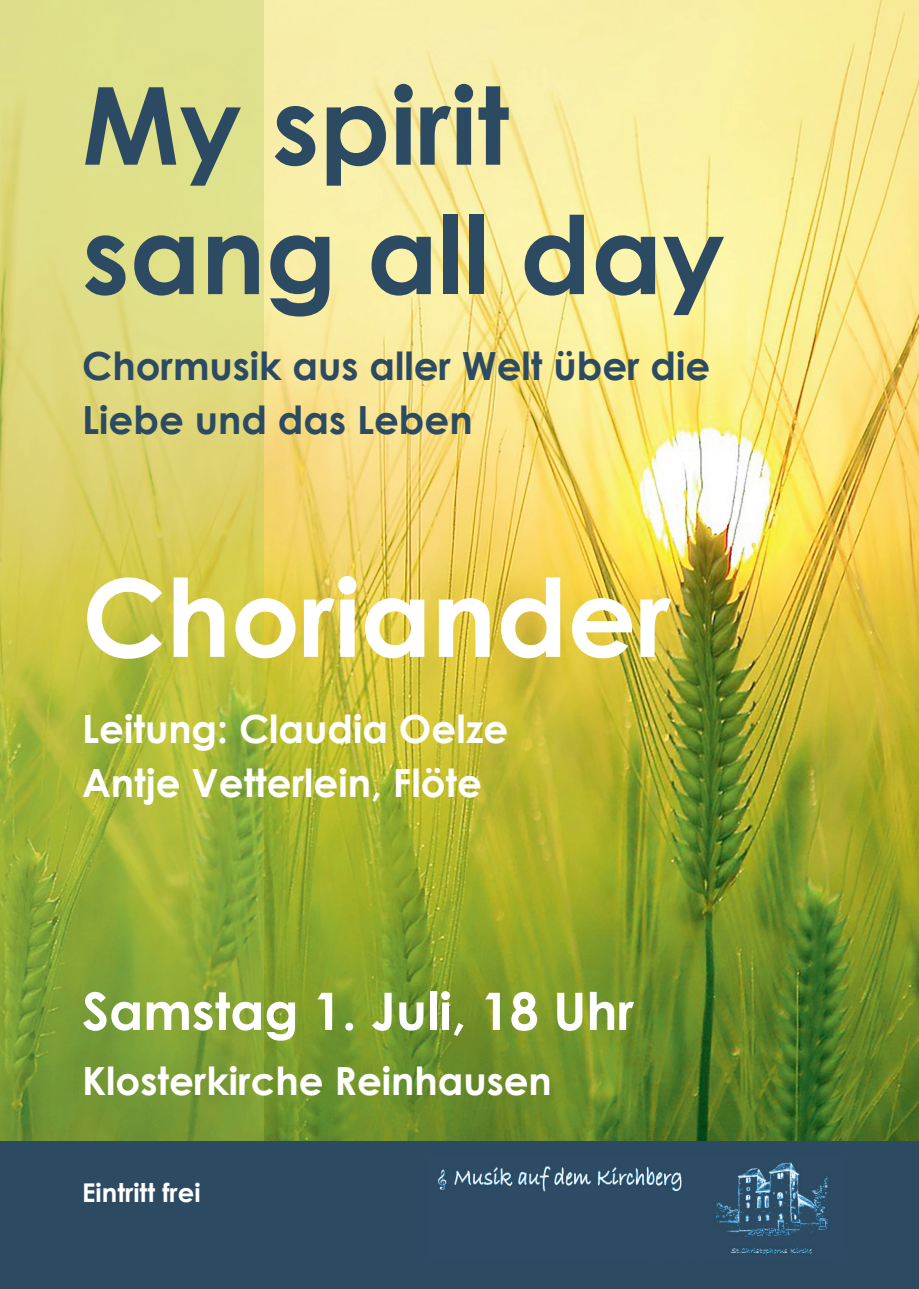
<style>
.page{position:relative;width:919px;height:1289px;background:#fff}
.page>*{position:absolute;margin:0;border:0;box-sizing:border-box;transform-origin:0 0}
.t1{font:700 107.85px/129.3px "Century Gothic";color:#2c4b63}
.t2{font:700 107.85px "Century Gothic";color:#fff}
.t3{font:700 51.75px "Century Gothic";color:#fff}
.t4{font:700 38.85px/53.8px "Century Gothic";color:#fff}
.t5{font:700 38.85px/53.8px "Century Gothic";color:#2c4b63}
.t6{font:700 25.8px "Century Gothic";color:#fff}
</style>
<div class="page">
<img style="left:264px;top:0;width:654px;height:1141px">
<svg style="left:0;top:0;width:264px;height:1141px;background:#bcc45b"></svg>
<div style="left:0;top:1141px;width:918px;height:147px;background:#2c4b63"></div>
<img style="left:437px;top:1162px;width:391px;height:94px">
<h1 class="t1" style="left:82px;top:58px;width:644px">My spirit sang all day</h1>
<p class="t5" style="left:82px;top:338px;width:629px">Chormusik aus aller Welt über die<br>Liebe und das Leben</p>
<h1 class="t2" style="left:82px;top:550px;width:590px">Choriander</h1>
<p class="t4" style="left:82px;top:701px;width:428px">Leitung: Claudia Oelze<br>Antje Vetterlein, Flöte</p>
<h2 class="t3" style="left:82px;top:978px;width:553px">Samstag 1. Juli, 18 Uhr</h2>
<p class="t4" style="left:82px;top:1052px;width:471px">Klosterkirche Reinhausen</p>
<p class="t6" style="left:82px;top:1176px;width:120px">Eintritt frei</p>
</div>
